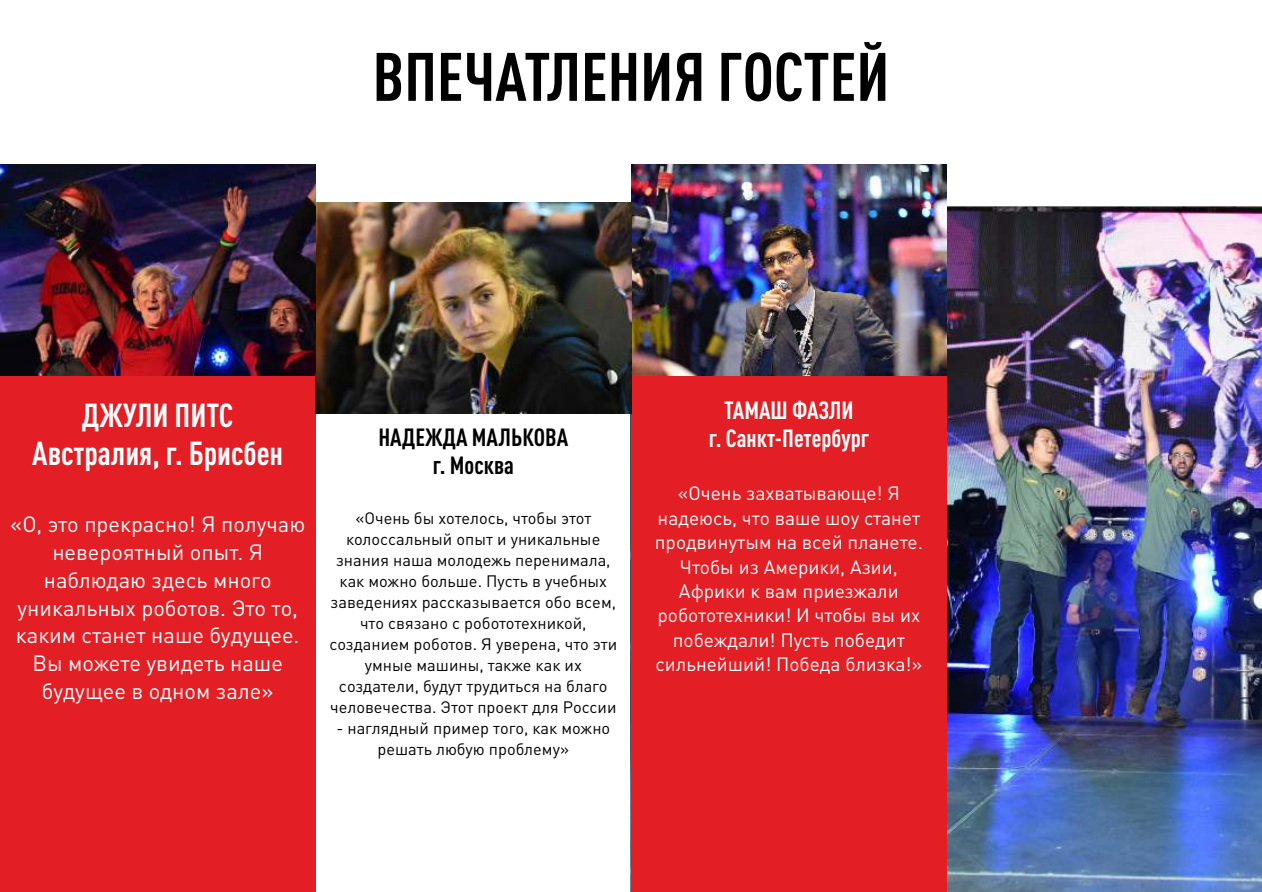
<style>
.page{position:relative;width:1262px;height:892px;background:#fff}
.page>*{position:absolute;margin:0;border:0;box-sizing:border-box;transform-origin:0 0}
.t1{font:700 condensed 67.35px "DIN Pro";color:#000}
.t2{font:700 condensed 32.7px/38px "DIN Pro";color:#fefefe;text-align:center}
.t3{font:700 condensed 24.6px/28.3px "DIN Pro";color:#fefefe;text-align:center}
.t4{font:700 condensed 24.6px/28.3px "DIN Pro";color:#000;text-align:center}
.t5{font:21.9px/27.9px "DIN Pro";color:#fefefe;text-align:center}
.t6{font:19.05px/24.5px "DIN Pro";color:#fefefe;text-align:center}
.t7{font:16.35px/21px "DIN Pro";color:#000;text-align:center}
</style>
<div class="page">
<img style="left:630px;top:206px;width:631px;height:686px">
<div style="left:0;top:375px;width:315px;height:517px;background:#e31e24"></div>
<div style="left:631px;top:375px;width:315px;height:517px;background:#e31e24"></div>
<img style="left:631px;top:165px;width:315px;height:210px">
<img style="left:315px;top:202px;width:316px;height:211px">
<img style="left:0;top:165px;width:315px;height:210px">
<h1 class="t1" style="left:372px;top:53px;width:518px">ВПЕЧАТЛЕНИЯ ГОСТЕЙ</h1>
<h2 class="t2" style="left:32px;top:399px;width:252px">ДЖУЛИ ПИТС<br>Австралия, г. Брисбен</h2>
<h3 class="t5" style="left:10px;top:512px;width:296px">«О, это прекрасно! Я получаю невероятный опыт. Я наблюдаю здесь много уникальных роботов. Это то, каким станет наше будущее.<br>Вы можете увидеть наше будущее в одном зале»</h3>
<h3 class="t4" style="left:378px;top:425px;width:191px">НАДЕЖДА МАЛЬКОВА г. Москва</h3>
<p class="t7" style="left:329px;top:509px;width:289px">«Очень бы хотелось, чтобы этот колоссальный опыт и уникальные знания наша молодежь перенимала, как можно больше. Пусть в учебных заведениях рассказывается обо всем, что связано с робототехникой, созданием роботов. Я уверена, что эти умные машины, также как их создатели, будут трудиться на благо человечества. Этот проект для России</p>
<p class="t7" style="left:336px;top:719px;width:275px">- наглядный пример того, как можно решать любую проблему»</p>
<h3 class="t3" style="left:708px;top:398px;width:162px">ТАМАШ ФАЗЛИ<br>г. Санкт-Петербург</h3>
<p class="t6" style="left:655px;top:483px;width:269px">«Очень захватывающе! Я надеюсь, что ваше шоу станет продвинутым на всей планете.<br>Чтобы из Америки, Азии,<br>Африки к вам приезжали робототехники! И чтобы вы их побеждали! Пусть победит сильнейший! Победа близка!»</p>
</div>
